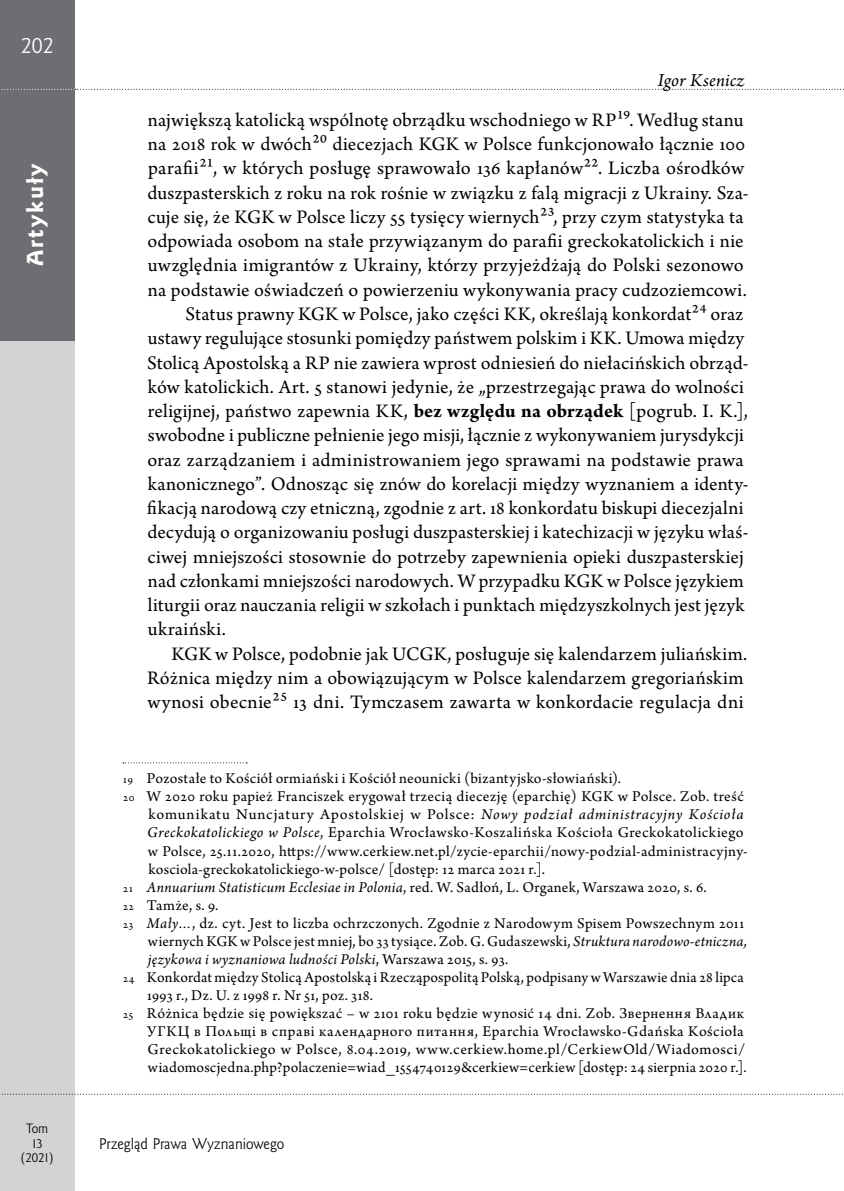
<style>
.page{position:relative;width:844px;height:1191px;background:#fff}
.page>*{position:absolute;margin:0;border:0;box-sizing:border-box;transform-origin:0 0}
.t1{font:21px "Goldy EFN Heavy";letter-spacing:.1em;color:#fff}
.t2{font:21px "Goldy EFN";color:#fff}
.t3{font:20.12px "Arno Pro";letter-spacing:.01em;color:#000}
.t4{font:20.12px "Arno Pro";letter-spacing:.03em;color:#000}
.t5{font:italic 19.25px "Arno Pro";letter-spacing:.01em;color:#000}
.t6{font:15.75px "Arno Pro";letter-spacing:.025em;color:#000}
.t7{font:15.75px "Arno Pro";letter-spacing:.05em;color:#000}
.t8{font:italic 15.75px "Arno Pro";letter-spacing:.02em;color:#000}
.t9{font:14px "Goldy EFN";color:#000}
.t10{font:12.25px/14.7px "Goldy EFN";color:#000;text-align:center}
.s1{font-weight:700}
.s2{font-size:12.25px}
.s3{font-style:italic}
.s4{font-style:normal}
</style>
<div class="page">
<div style="left:0;top:0;width:74px;height:1191px;background:#d1d3d4"></div>
<div style="left:0;top:0;width:74px;height:89px;background:#6d6e71"></div>
<svg style="left:2px;top:1093px;width:841px;height:1px"></svg>
<div style="left:0;top:89px;width:75px;height:251px;background:#6d6e71"></div>
<svg style="left:123px;top:762px;width:124px;height:1px"></svg>
<svg style="left:1px;top:89px;width:843px;height:1px"></svg>
<p class="t2" style="left:21px;top:33px;width:34px">202</p>
<p class="t1" style="left:22px;top:266px;width:105px;rotate:-90deg">Artykuły</p>
<p class="t10" style="left:21px;top:1121px;width:34px">Tom<br>13 (2021)</p>
<p class="t5" style="left:657px;top:70px;width:88px">Igor Ksenicz</p>
<p class="t3" style="left:148px;top:108px;width:597px">największą katolicką wspólnotę obrządku wschodniego w RP19. Według stanu</p>
<p class="t3" style="left:148px;top:133px;width:598px">na 2018 rok w dwóch20 diecezjach KGK w Polsce funkcjonowało łącznie 100</p>
<p class="t3" style="left:148px;top:157px;width:597px">parafii21, w których posługę sprawowało 136 kapłanów22. Liczba ośrodków</p>
<p class="t3" style="left:147px;top:181px;width:602px">duszpasterskich z roku na rok rośnie w związku z falą migracji z Ukrainy. Sza-</p>
<p class="t3" style="left:147px;top:205px;width:597px">cuje się, że KGK w Polsce liczy 55 tysięcy wiernych23, przy czym statystyka ta</p>
<p class="t3" style="left:147px;top:230px;width:597px">odpowiada osobom na stałe przywiązanym do parafii greckokatolickich i nie</p>
<p class="t3" style="left:148px;top:254px;width:597px">uwzględnia imigrantów z Ukrainy, którzy przyjeżdżają do Polski sezonowo</p>
<p class="t3" style="left:148px;top:278px;width:600px">na podstawie oświadczeń o powierzeniu wykonywania pracy cudzoziemcowi.</p>
<p class="t3" style="left:185px;top:302px;width:559px">Status prawny KGK w Polsce, jako części KK, określają konkordat24 oraz</p>
<p class="t3" style="left:148px;top:327px;width:597px">ustawy regulujące stosunki pomiędzy państwem polskim i KK. Umowa między</p>
<p class="t3" style="left:147px;top:351px;width:602px">Stolicą Apostolską a RP nie zawiera wprost odniesień do niełacińskich obrząd-</p>
<p class="t3" style="left:148px;top:375px;width:597px">ków katolickich. Art. 5 stanowi jedynie, że „przestrzegając prawa do wolności</p>
<p class="t3" style="left:148px;top:399px;width:601px">religijnej, państwo zapewnia KK, <span class="s1">bez względu na obrządek</span> [pogrub. I. K.],</p>
<p class="t3" style="left:148px;top:424px;width:597px">swobodne i publiczne pełnienie jego misji, łącznie z wykonywaniem jurysdykcji</p>
<p class="t3" style="left:147px;top:448px;width:597px">oraz zarządzaniem i administrowaniem jego sprawami na podstawie prawa</p>
<p class="t3" style="left:148px;top:472px;width:602px">kanonicznego”. Odnosząc się znów do korelacji między wyznaniem a identy-</p>
<p class="t3" style="left:147px;top:496px;width:598px">fikacją narodową czy etniczną, zgodnie z art. 18 konkordatu biskupi diecezjalni</p>
<p class="t3" style="left:147px;top:521px;width:602px">decydują o organizowaniu posługi duszpasterskiej i katechizacji w języku właś-</p>
<p class="t3" style="left:147px;top:545px;width:597px">ciwej mniejszości stosownie do potrzeby zapewnienia opieki duszpasterskiej</p>
<p class="t3" style="left:148px;top:569px;width:597px">nad członkami mniejszości narodowych. W przypadku KGK w Polsce językiem</p>
<p class="t3" style="left:148px;top:593px;width:597px">liturgii oraz nauczania religii w szkołach i punktach międzyszkolnych jest język</p>
<p class="t4" style="left:148px;top:618px;width:79px">ukraiński.</p>
<p class="t3" style="left:171px;top:642px;width:577px">KGK w Polsce, podobnie jak UCGK, posługuje się kalendarzem juliańskim.</p>
<p class="t3" style="left:147px;top:666px;width:598px">Różnica między nim a obowiązującym w Polsce kalendarzem gregoriańskim</p>
<p class="t3" style="left:147px;top:690px;width:597px">wynosi obecnie25 13 dni. Tymczasem zawarta w konkordacie regulacja dni</p>
<p class="t6" style="left:122px;top:769px;width:500px"><span class="s2">19</span> Pozostałe to Kościół ormiański i Kościół neounicki (bizantyjsko-słowiański).</p>
<p class="t6" style="left:123px;top:787px;width:622px"><span class="s2">20</span> W 2020 roku papież Franciszek erygował trzecią diecezję (eparchię) KGK w Polsce. Zob. treść</p>
<p class="t7" style="left:148px;top:805px;width:596px">komunikatu Nuncjatury Apostolskiej w Polsce: <span class="s3">Nowy podział administracyjny Kościoła</span></p>
<p class="t6" style="left:147px;top:823px;width:597px"><span class="s3">Greckokatolickiego w Polsce</span>, Eparchia Wrocławsko-Koszalińska Kościoła Greckokatolickiego</p>
<p class="t6" style="left:148px;top:841px;width:601px">w Polsce, 25.11.2020, https://www.cerkiew.net.pl/zycie-eparchii/nowy-podzial-administracyjny-</p>
<p class="t6" style="left:148px;top:860px;width:398px">kosciola-greckokatolickiego-w-polsce/ [dostęp: 12 marca 2021 r.].</p>
<p class="t6" style="left:123px;top:878px;width:585px"><span class="s2">21</span> <span class="s3">Annuarium Statisticum Ecclesiae in Polonia</span>, red. W. Sadłoń, L. Organek, Warszawa 2020, s. 6.</p>
<p class="t6" style="left:123px;top:896px;width:97px"><span class="s2">22</span> Tamże, s. 9.</p>
<p class="t6" style="left:123px;top:914px;width:623px"><span class="s2">23</span> <span class="s3">Mały…</span>, dz. cyt. Jest to liczba ochrzczonych. Zgodnie z Narodowym Spisem Powszechnym 2011</p>
<p class="t6" style="left:148px;top:932px;width:600px">wiernych KGK w Polsce jest mniej, bo 33 tysiące. Zob. G. Gudaszewski, <span class="s3">Struktura narodowo-etniczna,</span></p>
<p class="t8" style="left:148px;top:950px;width:362px">językowa i wyznaniowa ludności Polski<span class="s4">, Warszawa 2015, s. 93.</span></p>
<p class="t6" style="left:123px;top:968px;width:622px"><span class="s2">24</span> Konkordat między Stolicą Apostolską i Rzecząpospolitą Polską, podpisany w Warszawie dnia 28 lipca</p>
<p class="t6" style="left:147px;top:986px;width:227px">1993 r., Dz. U. z 1998 r. Nr 51, poz. 318.</p>
<p class="t6" style="left:123px;top:1004px;width:622px"><span class="s2">25</span> Różnica będzie się powiększać – w 2101 roku będzie wynosić 14 dni. Zob. Звернення Владик</p>
<p class="t6" style="left:147px;top:1022px;width:598px">УГКЦ в Польщі в справі календарного питання, Eparchia Wrocławsko-Gdańska Kościoła</p>
<p class="t6" style="left:147px;top:1040px;width:599px">Greckokatolickiego w Polsce, 8.04.2019, www.cerkiew.home.pl/CerkiewOld/Wiadomosci/</p>
<p class="t6" style="left:148px;top:1058px;width:600px">wiadomoscjedna.php?polaczenie=wiad_1554740129&amp;cerkiew=cerkiew [dostęp: 24 sierpnia 2020 r.].</p>
<p class="t9" style="left:99px;top:1134px;width:186px">Przegląd Prawa Wyznaniowego</p>
</div>
